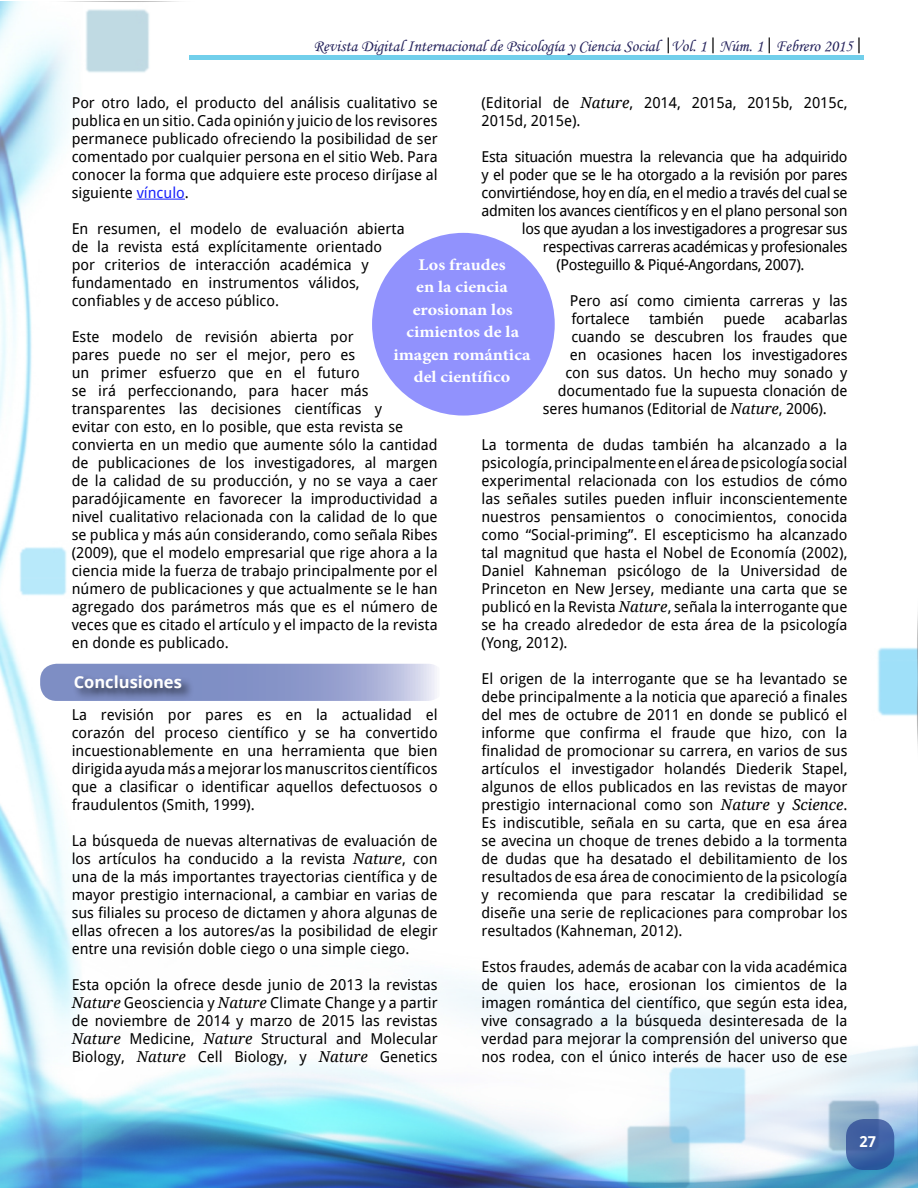
<style>
.page{position:relative;width:918px;height:1188px;background:#fff}
.page>*{position:absolute;margin:0;border:0;box-sizing:border-box;transform-origin:0 0}
.t1{font:16.5px "Monotype Corsiva";color:#24225b}
.t2{font:700 16.5px "Open Sans";color:#fff}
.t3{font:700 16.35px/22.5px "Minion Pro";color:#fff;text-align:center;scale:1.1 1}
.t4{font:15px/18px "Droid Sans";color:#000;text-align:justify}
.t5{font:15px "Droid Sans";letter-spacing:-.025em;color:#000}
.t6{font:700 15px "Droid Sans";color:#fff}
.s1{font-family:"Soberana Sans";font-size:15px;color:#000}
.s2{color:#1922fb}
.s3{font-family:"Droid Serif";font-style:italic}
</style>
<div class="page">
<img style="left:0;top:2px;width:918px;height:1186px">
<hr style="left:137px;top:199px;width:48px;height:1px;background:#1922fb">
<div style="left:189px;top:55px;width:675px;height:5px;background:#71cfeb"></div>
<svg style="left:846px;top:1119px;width:48px;height:51px;background:#3c5fa2"></svg>
<div style="left:372px;top:233px;width:183px;height:183px;background:#9192fd;border-radius:50%"></div>
<svg style="left:40px;top:664px;width:404px;height:37px;background:#97a2cf"></svg>
<div style="left:72px;top:673px;width:122px;height:28px;background:#000;opacity:.75"></div>
<p class="t1" style="left:313px;top:36px;width:550px">Revista Digital Internacional de Psicología y Ciencia Social <span class="s1">|</span>Vol. 1 <span class="s1">|</span> Núm. 1 <span class="s1">|</span> Febrero 2015 <span class="s1">|</span></p>
<p class="t4" style="left:72px;top:93px;width:368px">Por otro lado, el producto del análisis cualitativo se publica en un sitio. Cada opinión y juicio de los revisores permanece publicado ofreciendo la posibilidad de ser comentado por cualquier persona en el sitio Web. Para conocer la forma que adquiere este proceso diríjase al siguiente <span class="s2">vínculo</span>.</p>
<p class="t4" style="left:72px;top:219px;width:335px;text-align:left">En resumen, el modelo de evaluación abierta de la revista está explícitamente orientado por criterios de interacción académica y fundamentado en instrumentos válidos, confiables y de acceso público.</p>
<p class="t4" style="left:72px;top:327px;width:368px;text-align:left">Este modelo de revisión abierta por<br>pares puede no ser el mejor, pero es<br>un primer esfuerzo que en el futuro<br>se irá perfeccionando, para hacer más transparentes las decisiones científicas y<br>evitar con esto, en lo posible, que esta revista se convierta en un medio que aumente sólo la cantidad de publicaciones de los investigadores, al margen de la calidad de su producción, y no se vaya a caer paradójicamente en favorecer la improductividad a nivel cualitativo relacionada con la calidad de lo que se publica y más aún considerando, como señala Ribes (2009), que el modelo empresarial que rige ahora a la ciencia mide la fuerza de trabajo principalmente por el número de publicaciones y que actualmente se le han agregado dos parámetros más que es el número de veces que es citado el artículo y el impacto de la revista en donde es publicado.</p>
<p class="t4" style="left:481px;top:93px;width:368px">(Editorial de <span class="s3">Nature</span>, 2014, 2015a, 2015b, 2015c,<br>2015d, 2015e).</p>
<p class="t5" style="left:481px;top:146px;width:368px">Esta situación muestra la relevancia que ha adquirido</p>
<p class="t5" style="left:481px;top:164px;width:368px">y el poder que se le ha otorgado a la revisión por pares</p>
<p class="t5" style="left:481px;top:182px;width:368px">convirtiéndose, hoy en día, en el medio a través del cual se</p>
<p class="t5" style="left:481px;top:200px;width:368px">admiten los avances científicos y en el plano personal son</p>
<p class="t5" style="left:522px;top:218px;width:327px">los que ayudan a los investigadores a progresar sus</p>
<p class="t5" style="left:543px;top:236px;width:306px">respectivas carreras académicas y profesionales</p>
<p class="t5" style="left:556px;top:254px;width:250px">(Posteguillo &amp; Piqué-Angordans, 2007).</p>
<p class="t4" style="left:570px;top:291px;width:279px">Pero así como cimienta carreras y las fortalece</p>
<p class="t3" style="left:393px;top:253px;width:126px">Los fraudes<br>en la ciencia erosionan los cimientos de la imagen romántica del científico</p>
<p class="t4" style="left:649px;top:309px;width:57px">también</p>
<p class="t4" style="left:723px;top:309px;width:43px">puede</p>
<p class="t4" style="left:784px;top:309px;width:65px">acabarlas</p>
<p class="t4" style="left:571px;top:327px;width:278px">cuando se descubren los fraudes que</p>
<p class="t4" style="left:570px;top:345px;width:279px">en ocasiones hacen los investigadores</p>
<p class="t4" style="left:565px;top:363px;width:284px">con sus datos. Un hecho muy sonado y</p>
<p class="t4" style="left:558px;top:381px;width:291px">documentado fue la supuesta clonación de</p>
<p class="t4" style="left:543px;top:399px;width:286px">seres humanos (Editorial de <span class="s3">Nature</span>, 2006).</p>
<p class="t4" style="left:481px;top:435px;width:368px">La tormenta de dudas también ha alcanzado a la psicología, principalmente en el área de psicología social experimental relacionada con los estudios de cómo las señales sutiles pueden influir inconscientemente nuestros pensamientos o conocimientos, conocida como “Social-priming”. El escepticismo ha alcanzado tal magnitud que hasta el Nobel de Economía (2002), Daniel Kahneman psicólogo de la Universidad de Princeton en New Jersey, mediante una carta que se publicó en la Revista <span class="s3">Nature</span>, señala la interrogante que se ha creado alrededor de esta área de la psicología (Yong, 2012).</p>
<p class="t4" style="left:481px;top:669px;width:368px">El origen de la interrogante que se ha levantado se debe principalmente a la noticia que apareció a finales del mes de octubre de 2011 en donde se publicó el informe que confirma el fraude que hizo, con la finalidad de promocionar su carrera, en varios de sus artículos el investigador holandés Diederik Stapel, algunos de ellos publicados en las revistas de mayor prestigio internacional como son <span class="s3">Nature</span> y <span class="s3">Science</span>.<br>Es indiscutible, señala en su carta, que en esa área se avecina un choque de trenes debido a la tormenta de dudas que ha desatado el debilitamiento de los resultados de esa área de conocimiento de la psicología y recomienda que para rescatar la credibilidad se diseñe una serie de replicaciones para comprobar los resultados (Kahneman, 2012).</p>
<p class="t4" style="left:481px;top:957px;width:368px">Estos fraudes, además de acabar con la vida académica de quien los hace, erosionan los cimientos de la imagen romántica del científico, que según esta idea, vive consagrado a la búsqueda desinteresada de la verdad para mejorar la comprensión del universo que nos rodea, con el único interés de hacer uso de ese</p>
<p class="t2" style="left:74px;top:670px;width:110px">Conclusiones</p>
<p class="t4" style="left:72px;top:705px;width:368px">La revisión por pares es en la actualidad el corazón del proceso científico y se ha convertido incuestionablemente en una herramienta que bien dirigida ayuda más a mejorar los manuscritos científicos que a clasificar o identificar aquellos defectuosos o fraudulentos (Smith, 1999).</p>
<p class="t4" style="left:72px;top:831px;width:368px">La búsqueda de nuevas alternativas de evaluación de los artículos ha conducido a la revista <span class="s3">Nature</span>, con una de la más importantes trayectorias científica y de mayor prestigio internacional, a cambiar en varias de sus filiales su proceso de dictamen y ahora algunas de ellas ofrecen a los autores/as la posibilidad de elegir entre una revisión doble ciego o una simple ciego.</p>
<p class="t4" style="left:72px;top:975px;width:368px">Esta opción la ofrece desde junio de 2013 la revistas <span class="s3">Nature</span> Geosciencia y <span class="s3">Nature</span> Climate Change y a partir de noviembre de 2014 y marzo de 2015 las revistas <span class="s3">Nature</span> Medicine, <span class="s3">Nature</span> Structural and Molecular Biology, <span class="s3">Nature</span> Cell Biology, y <span class="s3">Nature</span> Genetics</p>
<p class="t6" style="left:860px;top:1131px;width:18px">27</p>
</div>
